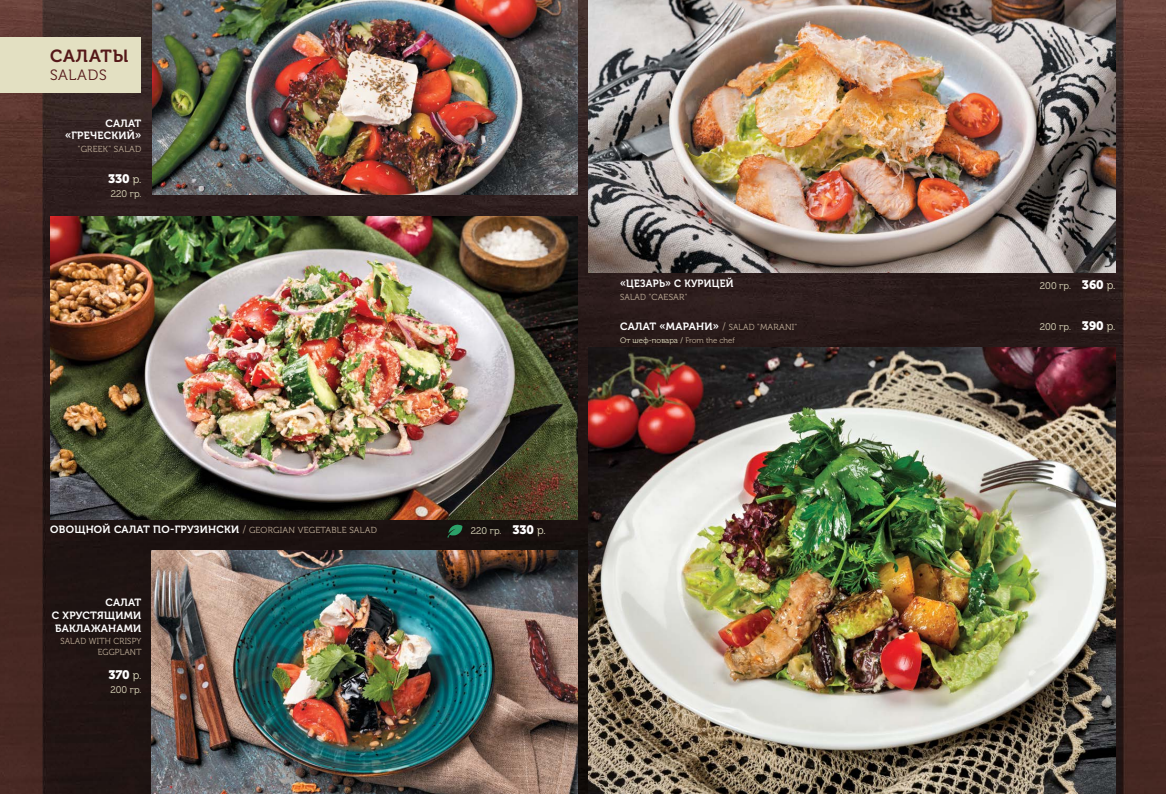
<style>
.page{position:relative;width:1166px;height:794px;background:#fff}
.page>*{position:absolute;margin:0;border:0;box-sizing:border-box;transform-origin:0 0}
.t1{font:17.5px "Museo Cyrl 700";letter-spacing:.05em;color:#551819}
.t2{font:14.88px "Museo Cyrl 300";letter-spacing:.045em;color:#551819}
.t3{font:12.25px "Museo Cyrl 900";color:#fff}
.t4{font:10.5px/12.6px "Museo Cyrl 700";letter-spacing:.025em;color:#fff;text-align:right}
.t5{font:10.5px "Museo Cyrl 700";letter-spacing:.025em;color:#fff;scale:.95 1}
.t6{font:9.62px "Museo Cyrl 300";letter-spacing:.005em;color:#e3e0c2}
.t7{font:8.75px/10.5px "Museo Cyrl 300";letter-spacing:.025em;color:#c2b19b;text-align:right;scale:.94 1}
.t8{font:7.88px "Museo Cyrl 300";color:#e3e0c2}
.s1{font-family:"Museo Cyrl 300";font-size:11.38px;color:#e3e0c2}
.s2{font-family:"Museo Cyrl 300";color:#c2b19b}
.s3{font-family:"Museo Cyrl 300";font-size:8.75px;color:#c2b19b}
.s4{font-family:"Museo Cyrl 900";font-size:12.25px;color:#fff}
.s5{font-size:11.38px}
.s6{color:#c2b19b}
</style>
<div class="page">
<img style="left:0;top:0;width:1166px;height:794px">
<img style="left:152px;top:0;width:426px;height:195px">
<img style="left:151px;top:551px;width:427px;height:243px">
<img style="left:588px;top:347px;width:527px;height:447px">
<svg style="left:447px;top:524px;width:15px;height:14px"></svg>
<img style="left:588px;top:0;width:527px;height:273px">
<div style="left:0;top:37px;width:140px;height:55px;background:#e3e0c2"></div>
<img style="left:51px;top:217px;width:527px;height:302px">
<h1 class="t1" style="left:50px;top:46px;width:80px">САЛАТЫ</h1>
<h2 class="t2" style="left:50px;top:67px;width:58px">SALADS</h2>
<p class="t4" style="left:65px;top:117px;width:78px">САЛАТ «ГРЕЧЕСКИЙ»</p>
<p class="t7" style="left:78px;top:144px;width:69px">"GREEK" SALAD</p>
<p class="t3" style="left:108px;top:172px;width:35px">330 <span class="s1">р.</span></p>
<p class="t6" style="left:111px;top:189px;width:32px">220 гр.</p>
<p class="t4" style="left:50px;top:523px;width:328px">ОВОЩНОЙ САЛАТ ПО-ГРУЗИНСКИ <span class="s2">/</span> <span class="s3">GEORGIAN VEGETABLE SALAD</span></p>
<p class="t4" style="left:52px;top:596px;width:91px">САЛАТ<br>С ХРУСТЯЩИМИ<br>БАКЛАЖАНАМИ</p>
<p class="t7" style="left:60px;top:636px;width:88px">SALAD WITH CRISPY<br>EGGPLANT</p>
<p class="t3" style="left:108px;top:668px;width:34px">370 <span class="s1">р.</span></p>
<p class="t6" style="left:110px;top:685px;width:33px">200 гр.</p>
<p class="t6" style="left:471px;top:525px;width:76px">220 гр. <span class="s4">330</span> <span class="s5">р.</span></p>
<p class="t5" style="left:620px;top:278px;width:121px">«ЦЕЗАРЬ» С КУРИЦЕЙ</p>
<p class="t7" style="left:620px;top:292px;width:73px">SALAD "CAESAR"</p>
<p class="t6" style="left:1040px;top:280px;width:77px">200 гр. <span class="s4">360</span> <span class="s5">р.</span></p>
<p class="t4" style="left:620px;top:320px;width:179px">САЛАТ «МАРАНИ» <span class="s2">/</span> <span class="s3">SALAD "MARANI"</span></p>
<p class="t6" style="left:1040px;top:322px;width:77px">200 гр. <span class="s4">390</span> <span class="s5">р.</span></p>
<p class="t8" style="left:620px;top:336px;width:116px">От шеф-повара / <span class="s6">From the chef</span></p>
</div>
